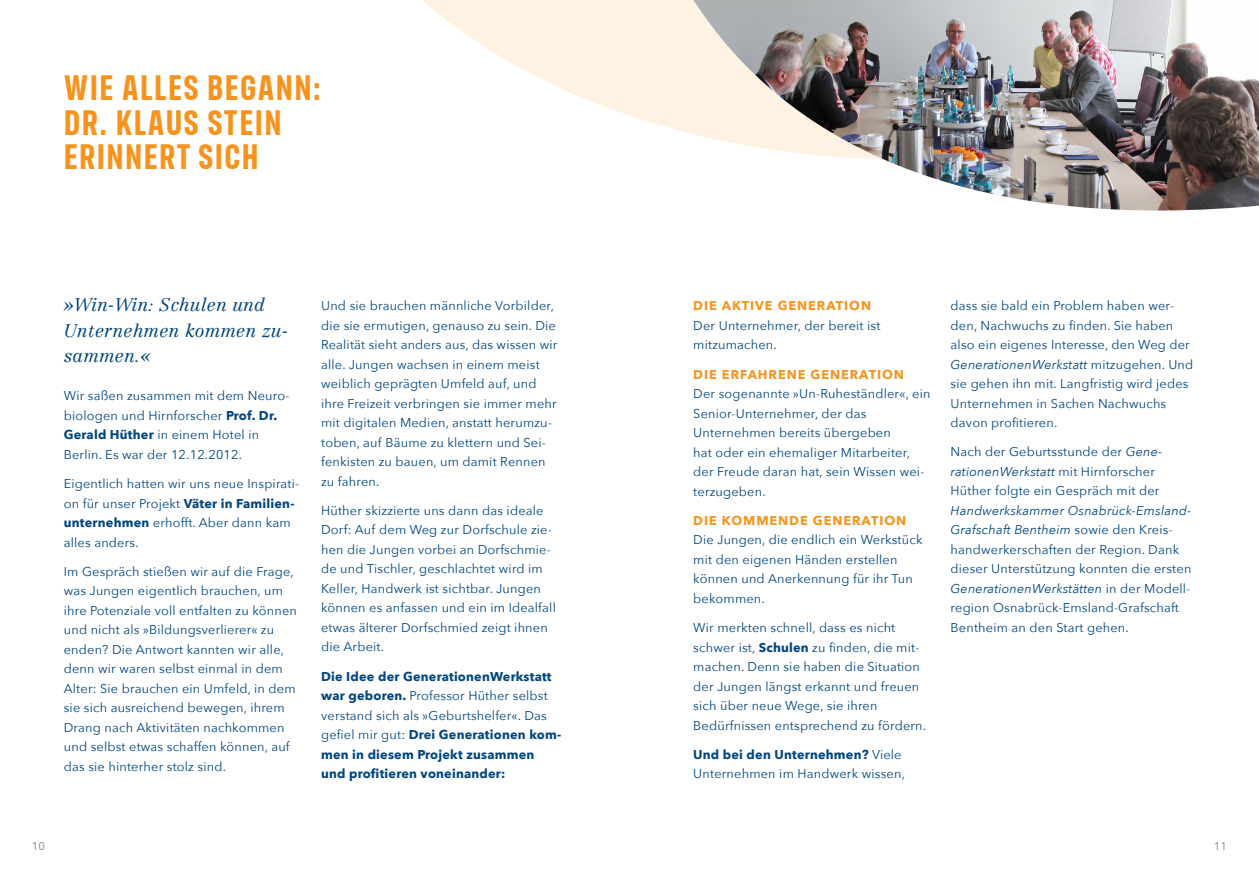
<style>
.page{position:relative;width:1259px;height:893px;background:#fff}
.page>*{position:absolute;margin:0;border:0;box-sizing:border-box;transform-origin:0 0}
.t1{font:700 36px/34.5px "FS Industrie Cd";letter-spacing:.04em;color:#f7931d}
.t2{font:italic 300 18px/25.5px "Centennial LT Std";letter-spacing:.01em;color:#004680}
.t3{font:12.75px/19.5px "Avenir Next";letter-spacing:.015em;color:#004680}
.t4{font:700 12.75px/19.5px "Avenir Next";letter-spacing:.015em;color:#004680}
.t5{font:700 12.75px "Avenir Next";letter-spacing:.075em;color:#f7931d}
.t6{font:11.25px "Avenir Next";color:#808285}
.s1{font-weight:700}
.s2{font-weight:400}
.s3{font-style:italic}
</style>
<div class="page">
<svg style="left:423px;top:0;width:195px;height:111px;fill:#fef2e3"></svg>
<svg style="left:618px;top:0;width:75px;height:134px;background:#fef3e5"></svg>
<img style="left:693px;top:0;width:566px;height:211px">
<h1 class="t1" style="left:64px;top:70px;width:258px">WIE ALLES BEGANN:<br>DR. KLAUS STEIN<br>ERINNERT SICH</h1>
<h2 class="t2" style="left:64px;top:292px;width:226px">»Win-Win: Schulen und<br>Unternehmen kommen zu&shy;sammen.«</h2>
<p class="t3" style="left:64px;top:386px;width:227px">Wir saßen zusammen mit dem Neuro&shy;biologen und Hirnforscher <span class="s1">Prof. Dr.<br>Gerald Hüther</span> in einem Hotel in<br>Berlin. Es war der 12.12.2012.</p>
<p class="t3" style="left:64px;top:473px;width:237px">Eigentlich hatten wir uns neue Inspirati&shy;on für unser Projekt <span class="s1">Väter in Familien&shy;unternehmen</span> erhofft. Aber dann kam alles anders.</p>
<p class="t3" style="left:64px;top:561px;width:235px">Im Gespräch stießen wir auf die Frage, was Jungen eigentlich brauchen, um ihre Potenziale voll entfalten zu können und nicht als »Bildungsverlierer« zu enden? Die Antwort kannten wir alle, denn wir waren selbst einmal in dem Alter: Sie brauchen ein Umfeld, in dem sie sich ausreichend bewegen, ihrem Drang nach Aktivitäten nachkommen und selbst etwas schaffen können, auf das sie hinterher stolz sind.</p>
<p class="t3" style="left:321px;top:295px;width:238px">Und sie brauchen männliche Vorbilder, die sie ermutigen, genauso zu sein. Die Realität sieht anders aus, das wissen wir alle. Jungen wachsen in einem meist weiblich geprägten Umfeld auf, und ihre Freizeit verbringen sie immer mehr mit digitalen Medien, anstatt herumzu&shy;toben, auf Bäume zu klettern und Sei&shy;fenkisten zu bauen, um damit Rennen zu fahren.</p>
<p class="t3" style="left:321px;top:500px;width:236px">Hüther skizzierte uns dann das ideale Dorf: Auf dem Weg zur Dorfschule zie&shy;hen die Jungen vorbei an Dorfschmie&shy;de und Tischler, geschlachtet wird im Keller, Handwerk ist sichtbar. Jungen können es anfassen und ein im Idealfall etwas älterer Dorfschmied zeigt ihnen die Arbeit.</p>
<p class="t4" style="left:321px;top:666px;width:241px">Die Idee der GenerationenWerkstatt war geboren. <span class="s2">Professor Hüther selbst verstand sich als »Geburtshelfer«. Das gefiel mir gut:</span> Drei Generationen kom&shy;men in diesem Projekt zusammen und profitieren voneinander:</p>
<p class="t5" style="left:693px;top:295px;width:179px">DIE AKTIVE GENERATION</p>
<p class="t3" style="left:693px;top:315px;width:189px">Der Unternehmer, der bereit ist mitzumachen.</p>
<p class="t5" style="left:693px;top:363px;width:212px">DIE ERFAHRENE GENERATION</p>
<p class="t3" style="left:693px;top:383px;width:239px">Der sogenannte »Un-Ruheständler«, ein<br>Senior-Unternehmer, der das<br>Unternehmen bereits übergeben<br>hat oder ein ehemaliger Mitarbeiter, der Freude daran hat, sein Wissen wei&shy;terzugeben.</p>
<p class="t5" style="left:693px;top:509px;width:214px">DIE KOMMENDE GENERATION</p>
<p class="t3" style="left:693px;top:530px;width:231px">Die Jungen, die endlich ein Werkstück mit den eigenen Händen erstellen können und Anerkennung für ihr Tun bekommen.</p>
<p class="t3" style="left:693px;top:617px;width:234px">Wir merkten schnell, dass es nicht schwer ist, <span class="s1">Schulen</span> zu finden, die mit&shy;machen. Denn sie haben die Situation der Jungen längst erkannt und freuen sich über neue Wege, sie ihren Bedürfnissen entsprechend zu fördern.</p>
<p class="t3" style="left:693px;top:744px;width:213px"><span class="s1">Und bei den Unternehmen?</span> Viele<br>Unternehmen im Handwerk wissen,</p>
<p class="t3" style="left:950px;top:295px;width:244px">dass sie bald ein Problem haben wer&shy;den, Nachwuchs zu finden. Sie haben also ein eigenes Interesse, den Weg der <span class="s3">GenerationenWerkstatt</span> mitzugehen. Und sie gehen ihn mit. Langfristig wird jedes Unternehmen in Sachen Nachwuchs davon profitieren.</p>
<p class="t3" style="left:950px;top:442px;width:213px">Nach der Geburtsstunde der <span class="s3">Gene&shy;rationenWerkstatt</span> mit Hirnforscher<br>Hüther folgte ein Gespräch mit der</p>
<p class="t3" style="left:950px;top:500px;width:242px"><span class="s3">Handwerkskammer Osnabrück-Emsland-Grafschaft Bentheim</span> sowie den Kreis&shy;handwerkerschaften der Region. Dank dieser Unterstützung konnten die ersten <span class="s3">GenerationenWerkstätten</span> in der Modell&shy;region Osnabrück-Emsland-Grafschaft Bentheim an den Start gehen.</p>
<p class="t6" style="left:32px;top:836px;width:15px">10</p>
<p class="t6" style="left:1214px;top:836px;width:15px">11</p>
</div>
